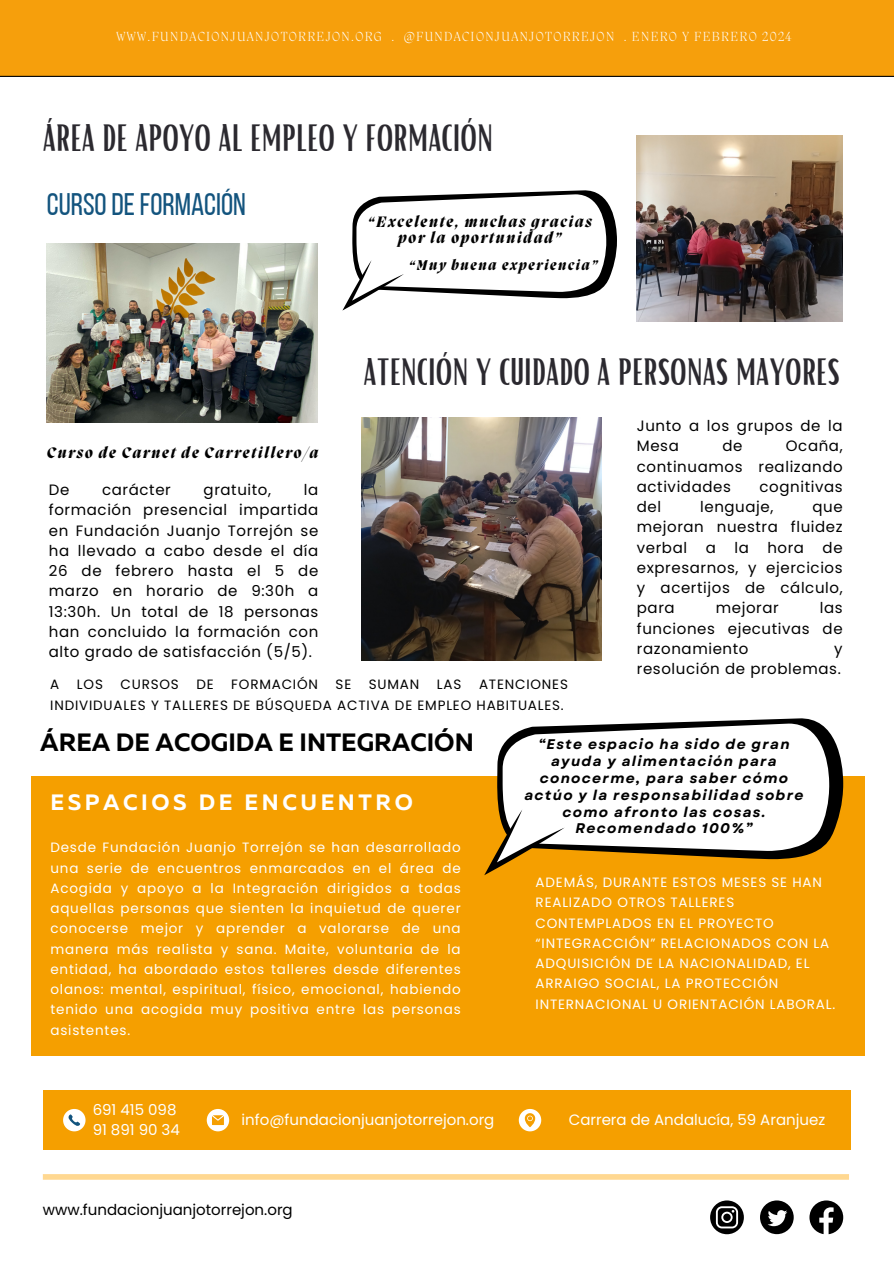
<style>
.page{position:relative;width:894px;height:1264px;background:#fff}
.page>*{position:absolute;margin:0;border:0;box-sizing:border-box;transform-origin:0 0}
.t1{font:37.05px "Bright";color:#2b292f}
.t2{font:31.2px "Bebas Neue";color:#13547e}
.t3{font:700 25.05px "Muller";color:#000}
.t4{font:700 22.2px "Muller";letter-spacing:.16em;color:#fff}
.t5{font:italic 800 15.45px/15.8px "Migra";letter-spacing:.115em;color:#000;text-align:center}
.t6{font:15px/20.2px "Poppins";letter-spacing:.04em;color:#000;text-align:justify}
.t7{font:15px/20.2px "Poppins";color:#fff}
.t8{font:15px "Poppins";color:#000}
.t9{font:italic 800 14.4px "Migra";letter-spacing:.115em;color:#000}
.t10{font:italic 700 13.95px/16.8px "Garet";letter-spacing:.09em;color:#000;text-align:center}
.t11{font:13.5px/20.2px "Poppins";letter-spacing:.06em;color:#fff;text-align:justify}
.t12{font:13.5px/20.2px "Poppins";letter-spacing:.06em;color:#000}
.t13{font:200 13.5px "Migra";letter-spacing:.1em;color:#fff}
</style>
<div class="page">
<div style="left:0;top:0;width:893px;height:76px;background:#f69f0c"></div>
<hr style="left:0;top:76px;width:893px;height:1px;background:#000">
<div style="left:43px;top:1090px;width:807px;height:59px;background:#f59f00"></div>
<div style="left:43px;top:1174px;width:805px;height:5px;background:#ffd891"></div>
<svg style="left:63px;top:1109px;width:22px;height:22px"></svg>
<svg style="left:207px;top:1109px;width:22px;height:22px"></svg>
<svg style="left:518px;top:1109px;width:23px;height:22px"></svg>
<svg style="left:710px;top:1200px;width:33px;height:34px"></svg>
<svg style="left:760px;top:1200px;width:33px;height:34px"></svg>
<svg style="left:809px;top:1200px;width:34px;height:34px"></svg>
<img style="left:47px;top:243px;width:270px;height:179px">
<svg style="left:342px;top:190px;width:275px;height:120px"></svg>
<div style="left:31px;top:776px;width:833px;height:279px;background:#f59f00"></div>
<svg style="left:654px;top:718px;width:189px;height:122px;fill:#000"></svg>
<svg style="left:484px;top:723px;width:345px;height:152px"></svg>
<img style="left:362px;top:418px;width:239px;height:243px">
<img style="left:636px;top:136px;width:206px;height:185px">
<p class="t13" style="left:116px;top:30px;width:676px">WWW.FUNDACIONJUANJOTORREJON.ORG . @FUNDACIONJUANJOTORREJON . ENERO Y FEBRERO 2024</p>
<h1 class="t1" style="left:43px;top:114px;width:451px">ÁREA DE APOYO AL EMPLEO Y FORMACIÓN</h1>
<h2 class="t2" style="left:47px;top:192px;width:200px">CURSODEFORMACIÓN</h2>
<p class="t5" style="left:368px;top:215px;width:225px">“Excelente, muchas gracias por la oportunidad”</p>
<p class="t9" style="left:409px;top:258px;width:190px">“Muy buena experiencia”</p>
<h1 class="t1" style="left:363px;top:347px;width:477px">ATENCIÓN Y CUIDADO A PERSONAS MAYORES</h1>
<p class="t6" style="left:636px;top:415px;width:207px">Junto a los grupos de la<br>Mesa</p>
<p class="t6" style="left:722px;top:436px;width:22px">de</p>
<p class="t6" style="left:636px;top:436px;width:207px;text-indent:149px">Ocaña, continuamos realizando actividades</p>
<p class="t5" style="left:47px;top:446px;width:273px">Curso de Carnet de Carretillero/a</p>
<p class="t6" style="left:759px;top:476px;width:85px">cognitivas</p>
<p class="t6" style="left:49px;top:479px;width:22px">De</p>
<p class="t6" style="left:102px;top:479px;width:70px">carácter</p>
<p class="t6" style="left:203px;top:479px;width:69px">gratuito,</p>
<p class="t6" style="left:49px;top:479px;width:271px;text-indent:255px">la formación presencial impartida en Fundación Juanjo Torrejón se ha llevado a cabo desde el día 26 de febrero hasta el 5 de marzo en horario de 9:30h a 13:30h. Un total de 18 personas han concluido la formación con alto grado de satisfacción (5/5).</p>
<p class="t6" style="left:636px;top:496px;width:26px">del</p>
<p class="t6" style="left:700px;top:496px;width:75px">lenguaje,</p>
<p class="t6" style="left:636px;top:496px;width:207px;text-indent:175px">que mejoran nuestra fluidez verbal a la hora de expresarnos, y ejercicios y acertijos de cálculo, para</p>
<p class="t6" style="left:715px;top:598px;width:64px">mejorar</p>
<p class="t6" style="left:636px;top:598px;width:207px;text-indent:183px">las funciones ejecutivas de razonamiento</p>
<p class="t6" style="left:636px;top:638px;width:207px;text-align:right">y<br>resolución de problemas.</p>
<p class="t12" style="left:50px;top:674px;width:11px">A</p>
<p class="t12" style="left:77px;top:674px;width:27px">LOS</p>
<p class="t12" style="left:120px;top:674px;width:60px">CURSOS</p>
<p class="t12" style="left:196px;top:674px;width:19px">DE</p>
<p class="t12" style="left:231px;top:674px;width:88px">FORMACIÓN</p>
<p class="t12" style="left:335px;top:674px;width:17px">SE</p>
<p class="t12" style="left:369px;top:674px;width:52px">SUMAN</p>
<p class="t12" style="left:437px;top:674px;width:26px">LAS</p>
<p class="t12" style="left:50px;top:674px;width:519px;text-indent:428px">ATENCIONES<br>INDIVIDUALES Y TALLERES DE BÚSQUEDA ACTIVA DE EMPLEO HABITUALES.</p>
<h3 class="t3" style="left:40px;top:731px;width:435px">ÁREA DE ACOGIDA E INTEGRACIÓN</h3>
<p class="t10" style="left:524px;top:735px;width:280px">“Este espacio ha sido de gran ayuda y alimentación para conocerme, para saber cómo actúo y la responsabilidad sobre como afronto las cosas.<br>Recomendado 100%”</p>
<h3 class="t4" style="left:50px;top:792px;width:364px">ESPACIOS DE ENCUENTRO</h3>
<p class="t11" style="left:50px;top:837px;width:411px">Desde Fundación Juanjo Torrejón se han desarrollado una serie de encuentros enmarcados en el área de Acogida y apoyo a la Integración dirigidos a todas aquellas personas que sienten la inquietud de querer conocerse mejor y aprender a valorarse de una manera más realista y sana. Maite, voluntaria de la entidad, ha abordado estos talleres desde diferentes olanos: mental, espiritual, físico, emocional, habiendo tenido una acogida muy positiva entre las personas asistentes.</p>
<p class="t11" style="left:535px;top:872px;width:301px;text-align:left">ADEMÁS, DURANTE ESTOS MESES SE HAN<br>REALIZADO OTROS TALLERES<br>CONTEMPLADOS EN EL PROYECTO “INTEGRACCIÓN” RELACIONADOS CON LA<br>ADQUISICIÓN DE LA NACIONALIDAD, EL<br>ARRAIGO SOCIAL, LA PROTECCIÓN<br>INTERNACIONAL U ORIENTACIÓN LABORAL.</p>
<p class="t7" style="left:93px;top:1099px;width:89px">691 415 098<br>91 891 90 34</p>
<p class="t7" style="left:241px;top:1109px;width:254px">info@fundacionjuanjotorrejon.org</p>
<p class="t7" style="left:568px;top:1109px;width:258px">Carrera de Andalucía, 59 Aranjuez</p>
<p class="t8" style="left:43px;top:1199px;width:251px">www.fundacionjuanjotorrejon.org</p>
</div>
